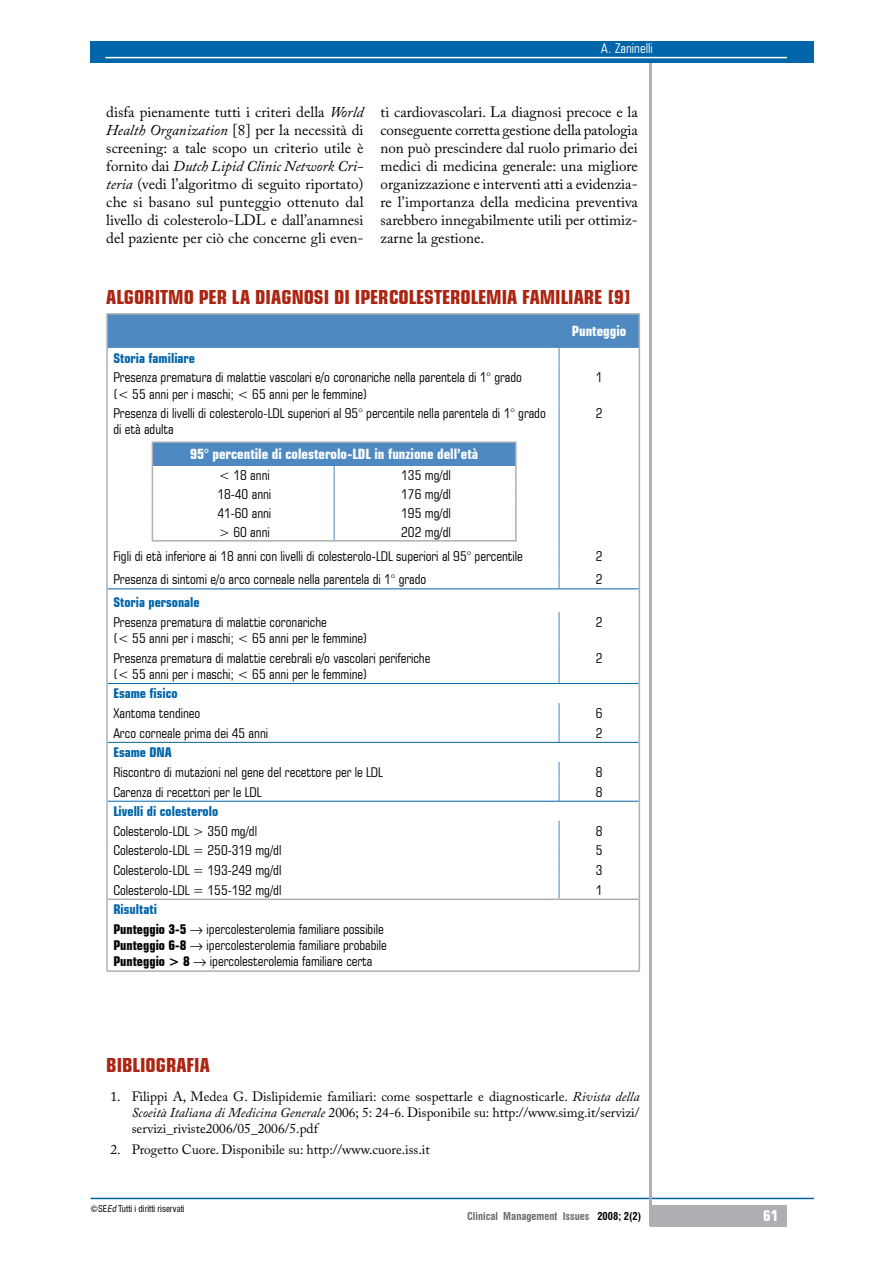
<style>
.page{position:relative;width:893px;height:1263px;background:#fff}
.page>*{position:absolute;margin:0;border:0;box-sizing:border-box;transform-origin:0 0}
.t1{font:700 condensed 19.5px "Square 721 BT";color:#ac2412}
.t2{font:15px/18px "Adobe Caslon Pro";color:#000;text-align:justify}
.t3{font:700 condensed 15px "Square 721 BT";color:#fff}
.t4{font:700 condensed 14.25px "Square 721 BT";color:#fff}
.t5{font:condensed 13.5px/16.2px "Square 721 BT";color:#000}
.t6{font:13.5px/16.2px "Adobe Caslon Pro";color:#000;text-align:justify}
.t7{font:700 condensed 13.5px "Square 721 BT";color:#0065a9}
.t8{font:condensed 13.5px "Square 721 BT";color:#fff}
.t9{font:700 condensed 10.5px "Swiss 721 BT";color:#68676c}
.t10{font:condensed 9px "Swiss 721 BT";color:#000}
.s1{font-style:italic}
.s2{font-weight:700;color:#0065a9}
.s3{font-weight:700}
.s4{color:#000}
</style>
<div class="page">
<hr style="left:91px;top:1198px;width:723px;height:1px;background:#0065a9">
<hr style="left:649px;top:48px;width:3px;height:1178px;background:#adafb2">
<div style="left:651px;top:1205px;width:136px;height:21px;background:#adafb2"></div>
<div style="left:91px;top:41px;width:723px;height:22px;background:#0065a9"></div>
<hr style="left:105px;top:57px;width:682px;height:1px;background:#fff">
<hr style="left:559px;top:367px;width:1px;height:36px;background:#4e8ac1">
<hr style="left:106px;top:367px;width:2px;height:36px;background:#adafb2">
<hr style="left:106px;top:403px;width:2px;height:143px;background:#adafb2">
<hr style="left:106px;top:546px;width:2px;height:23px;background:#adafb2">
<hr style="left:106px;top:569px;width:2px;height:20px;background:#adafb2">
<hr style="left:106px;top:589px;width:2px;height:23px;background:#adafb2">
<hr style="left:106px;top:612px;width:2px;height:36px;background:#adafb2">
<hr style="left:106px;top:648px;width:2px;height:35px;background:#adafb2">
<hr style="left:106px;top:683px;width:2px;height:20px;background:#adafb2">
<hr style="left:106px;top:703px;width:2px;height:20px;background:#adafb2">
<svg style="left:106px;top:723px;width:2px;height:19px"></svg>
<hr style="left:106px;top:742px;width:2px;height:20px;background:#adafb2">
<hr style="left:106px;top:762px;width:2px;height:20px;background:#adafb2">
<svg style="left:106px;top:782px;width:2px;height:19px"></svg>
<hr style="left:106px;top:801px;width:2px;height:20px;background:#adafb2">
<svg style="left:106px;top:821px;width:2px;height:19px"></svg>
<hr style="left:106px;top:840px;width:2px;height:20px;background:#adafb2">
<hr style="left:106px;top:860px;width:2px;height:20px;background:#adafb2">
<svg style="left:106px;top:315px;width:534px;height:52px"></svg>
<hr style="left:639px;top:367px;width:1px;height:36px;background:#adafb2">
<hr style="left:639px;top:403px;width:1px;height:143px;background:#adafb2">
<svg style="left:639px;top:546px;width:1px;height:66px"></svg>
<hr style="left:639px;top:612px;width:1px;height:36px;background:#adafb2">
<hr style="left:639px;top:648px;width:1px;height:35px;background:#adafb2">
<hr style="left:106px;top:313px;width:453px;height:2px;background:#adafb2">
<hr style="left:559px;top:313px;width:81px;height:2px;background:#adafb2">
<hr style="left:559px;top:403px;width:1px;height:143px;background:#4e8ac1">
<svg style="left:559px;top:546px;width:1px;height:42px"></svg>
<hr style="left:559px;top:612px;width:1px;height:36px;background:#4e8ac1">
<hr style="left:559px;top:648px;width:1px;height:35px;background:#4e8ac1">
<svg style="left:559px;top:703px;width:1px;height:39px"></svg>
<svg style="left:559px;top:762px;width:1px;height:39px"></svg>
<svg style="left:559px;top:821px;width:1px;height:77px"></svg>
<hr style="left:108px;top:588px;width:451px;height:1px;background:#0065a9">
<hr style="left:559px;top:588px;width:80px;height:1px;background:#0065a9">
<hr style="left:108px;top:683px;width:451px;height:1px;background:#0065a9">
<hr style="left:559px;top:683px;width:80px;height:1px;background:#0065a9">
<hr style="left:108px;top:742px;width:451px;height:1px;background:#0065a9">
<hr style="left:559px;top:742px;width:80px;height:1px;background:#0065a9">
<hr style="left:108px;top:801px;width:451px;height:1px;background:#0065a9">
<hr style="left:559px;top:801px;width:80px;height:1px;background:#0065a9">
<hr style="left:106px;top:898px;width:453px;height:2px;background:#adafb2">
<svg style="left:106px;top:880px;width:2px;height:39px"></svg>
<hr style="left:559px;top:898px;width:81px;height:2px;background:#adafb2">
<svg style="left:639px;top:683px;width:1px;height:236px"></svg>
<hr style="left:106px;top:919px;width:2px;height:51px;background:#adafb2">
<hr style="left:639px;top:919px;width:1px;height:51px;background:#adafb2">
<hr style="left:106px;top:970px;width:453px;height:2px;background:#adafb2">
<hr style="left:559px;top:970px;width:81px;height:2px;background:#adafb2">
<div style="left:152px;top:442px;width:364px;height:24px;background:#4e8ac1"></div>
<svg style="left:334px;top:466px;width:1px;height:74px"></svg>
<svg style="left:152px;top:443px;width:1px;height:97px"></svg>
<hr style="left:515px;top:443px;width:2px;height:23px;background:#adafb2">
<svg style="left:515px;top:466px;width:2px;height:74px"></svg>
<hr style="left:152px;top:441px;width:182px;height:2px;background:#adafb2">
<hr style="left:334px;top:441px;width:183px;height:2px;background:#adafb2">
<hr style="left:152px;top:540px;width:182px;height:2px;background:#adafb2">
<hr style="left:334px;top:540px;width:183px;height:2px;background:#adafb2">
<p class="t8" style="left:601px;top:40px;width:53px">A. Zaninelli</p>
<p class="t2" style="left:106px;top:103px;width:259px">disfa pienamente tutti i criteri della <span class="s1">World Health Organization</span> [8] per la necessità di screening: a tale scopo un criterio utile è fornito dai <span class="s1">Dutch Lipid Clinic Network Cri&shy;teria</span> (vedi l’algoritmo di seguito riportato) che si basano sul punteggio ottenuto dal livello di colesterolo-LDL e dall’anamnesi del paziente per ciò che concerne gli even-</p>
<p class="t2" style="left:381px;top:103px;width:259px">ti cardiovascolari. La diagnosi precoce e la conseguente corretta gestione della patologia non può prescindere dal ruolo primario dei medici di medicina generale: una migliore organizzazione e interventi atti a evidenzia&shy;re l’importanza della medicina preventiva sarebbero innegabilmente utili per ottimiz&shy;zarne la gestione.</p>
<h1 class="t1" style="left:106px;top:285px;width:21px">Algoritmo</h1>
<h1 class="t1" style="left:199px;top:285px;width:10px">per</h1>
<h1 class="t1" style="left:232px;top:285px;width:34px">la diagnosi</h1>
<h1 class="t1" style="left:334px;top:285px;width:37px">di Ipercolesterolemia</h1>
<h1 class="t1" style="left:522px;top:285px;width:10px">familiare</h1>
<h1 class="t1" style="left:607px;top:285px;width:25px">[9]</h1>
<p class="t4" style="left:572px;top:323px;width:56px">Punteggio</p>
<p class="t7" style="left:113px;top:350px;width:83px">Storia familiare</p>
<p class="t5" style="left:113px;top:369px;width:410px">Presenza prematura di malattie vascolari e/o coronariche nella parentela di 1° grado (&lt; 55 anni per i maschi; &lt; 65 anni per le femmine)</p>
<p class="t5" style="left:596px;top:369px;width:8px">1</p>
<p class="t5" style="left:113px;top:405px;width:434px">Presenza di livelli di colesterolo-LDL superiori al 95° percentile nella parentela di 1° grado di età adulta</p>
<p class="t4" style="left:190px;top:446px;width:290px">95° percentile di colesterolo-LDL in funzione dell’età</p>
<p class="t5" style="left:219px;top:467px;width:53px">&lt; 18 anni</p>
<p class="t5" style="left:401px;top:467px;width:51px">135 mg/dl</p>
<p class="t5" style="left:217px;top:486px;width:55px">18-40 anni</p>
<p class="t5" style="left:401px;top:486px;width:51px">176 mg/dl</p>
<p class="t5" style="left:217px;top:505px;width:55px">41-60 anni</p>
<p class="t5" style="left:401px;top:505px;width:51px">195 mg/dl</p>
<p class="t5" style="left:219px;top:524px;width:53px">&gt; 60 anni</p>
<p class="t5" style="left:401px;top:524px;width:51px">202 mg/dl</p>
<p class="t5" style="left:596px;top:405px;width:8px">2</p>
<p class="t5" style="left:113px;top:548px;width:411px">Figli di età inferiore ai 18 anni con livelli di colesterolo-LDL superiori al 95° percentile</p>
<p class="t5" style="left:596px;top:548px;width:8px">2</p>
<p class="t5" style="left:113px;top:571px;width:314px">Presenza di sintomi e/o arco corneale nella parentela di 1° grado</p>
<p class="t5" style="left:596px;top:571px;width:8px">2</p>
<p class="t7" style="left:113px;top:594px;width:88px">Storia personale</p>
<p class="t5" style="left:113px;top:614px;width:256px">Presenza prematura di malattie coronariche<br>(&lt; 55 anni per i maschi; &lt; 65 anni per le femmine)</p>
<p class="t5" style="left:596px;top:614px;width:8px">2</p>
<p class="t5" style="left:113px;top:650px;width:318px">Presenza prematura di malattie cerebrali e/o vascolari periferiche (&lt; 55 anni per i maschi; &lt; 65 anni per le femmine)</p>
<p class="t5" style="left:596px;top:650px;width:8px">2</p>
<p class="t7" style="left:113px;top:685px;width:66px">Esame fisico</p>
<p class="t5" style="left:113px;top:705px;width:88px">Xantoma tendineo</p>
<p class="t5" style="left:596px;top:705px;width:8px">6</p>
<p class="t5" style="left:113px;top:725px;width:156px">Arco corneale prima dei 45 anni</p>
<p class="t5" style="left:596px;top:725px;width:8px">2</p>
<p class="t7" style="left:113px;top:744px;width:60px">Esame DNA</p>
<p class="t5" style="left:113px;top:764px;width:271px">Riscontro di mutazioni nel gene del recettore per le LDL</p>
<p class="t5" style="left:596px;top:764px;width:8px">8</p>
<p class="t5" style="left:113px;top:783px;width:149px">Carenza di recettori per le LDL</p>
<p class="t5" style="left:596px;top:783px;width:8px">8</p>
<p class="t7" style="left:113px;top:803px;width:106px">Livelli di colesterolo</p>
<p class="t5" style="left:113px;top:823px;width:145px">Colesterolo-LDL &gt; 350 mg/dl</p>
<p class="t5" style="left:596px;top:823px;width:8px">8</p>
<p class="t5" style="left:113px;top:842px;width:170px">Colesterolo-LDL = 250-319 mg/dl</p>
<p class="t5" style="left:596px;top:842px;width:8px">5</p>
<p class="t5" style="left:113px;top:862px;width:170px">Colesterolo-LDL = 193-249 mg/dl</p>
<p class="t5" style="left:596px;top:862px;width:8px">3</p>
<p class="t5" style="left:113px;top:881px;width:170px">Colesterolo-LDL = 155-192 mg/dl</p>
<p class="t5" style="left:596px;top:881px;width:8px">1</p>
<p class="t5" style="left:113px;top:899px;width:272px;line-height:19.8px"><span class="s2">Risultati<br></span><span class="s3">Punteggio 3-5</span> → ipercolesterolemia familiare possibile</p>
<p class="t5" style="left:113px;top:937px;width:275px"><span class="s3">Punteggio 6-8</span> → ipercolesterolemia familiare probabile<br><span class="s3">Punteggio &gt; 8</span> → ipercolesterolemia familiare certa</p>
<h1 class="t1" style="left:106px;top:1053px;width:105px">BIBLIOGRAFIA</h1>
<p class="t6" style="left:132px;top:1088px;width:509px;text-indent:-21px">1. Filippi A, Medea G. Dislipidemie familiari: come sospettarle e diagnosticarle. <span class="s1">Rivista della Scoeità Italiana di Medicina Generale</span> 2006; 5: 24-6. Disponibile su: http://www.simg.it/servizi/ servizi_riviste2006/05_2006/5.pdf</p>
<p class="t6" style="left:111px;top:1141px;width:321px">2. Progetto Cuore. Disponibile su: http://www.cuore.iss.it</p>
<p class="t10" style="left:91px;top:1203px;width:96px">©SE<span class="s1">Ed</span> Tutti i diritti riservati</p>
<p class="t9" style="left:467px;top:1209px;width:176px">Clinical Management Issues <span class="s4">2008; 2(2)</span></p>
<p class="t3" style="left:763px;top:1207px;width:17px">61</p>
</div>
